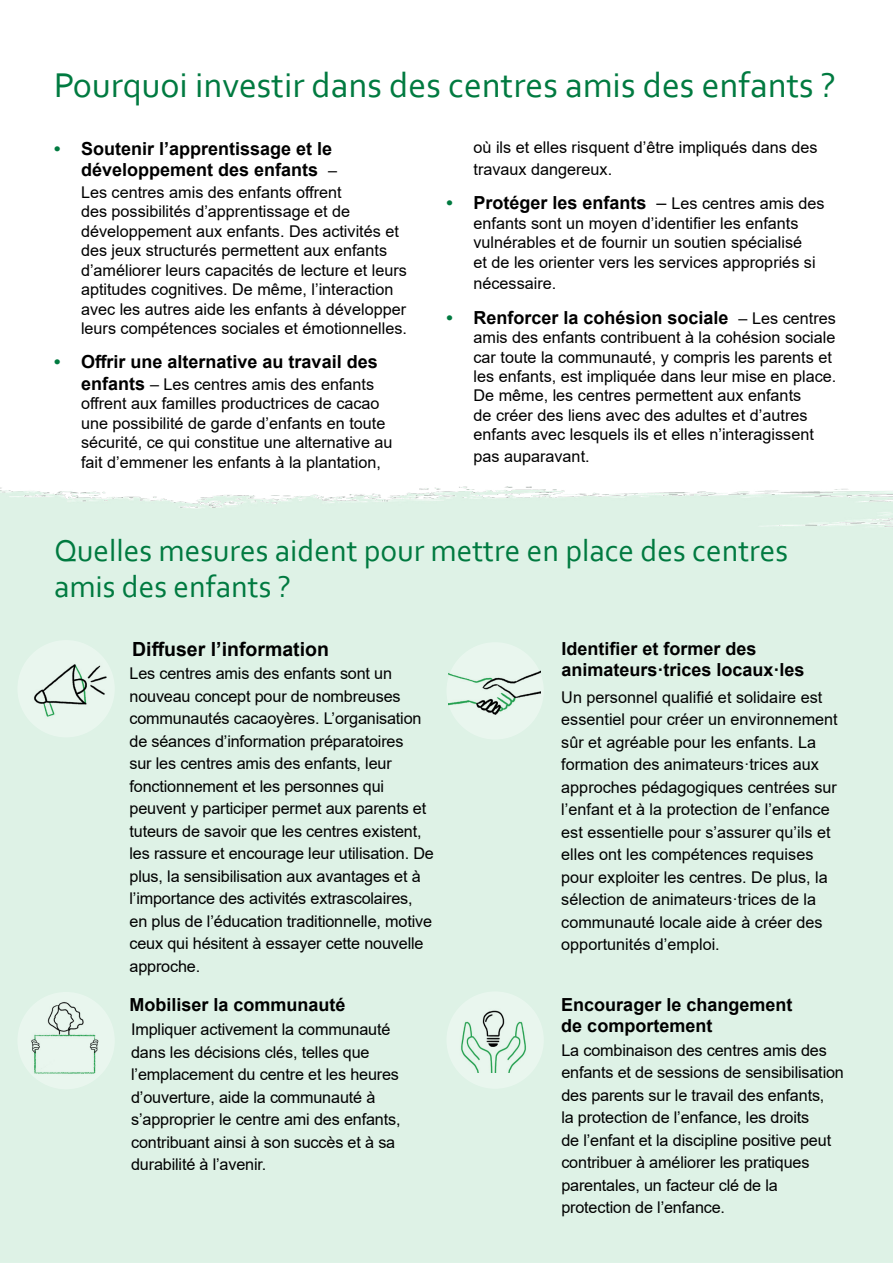
<style>
.page{position:relative;width:893px;height:1263px;background:#fff}
.page>*{position:absolute;margin:0;border:0;box-sizing:border-box;transform-origin:0 0}
.t1{font:36px "Corbel";color:#007a40}
.t2{font:31.5px/36px "Corbel";color:#007a40}
.t3{font:700 19.5px "Arial";color:#000}
.t4{font:700 18px/21px "Arial";color:#000}
.t5{font:16.2px/22.5px "Arial";color:#000}
.s1{color:#007a40}
.s2{font-weight:400;font-size:16.2px}
.s3{font-weight:700;font-size:18px}
.s4{font-weight:400}
</style>
<div class="page">
<div style="left:0;top:487px;width:893px;height:776px;background:#def2e6"></div>
<div style="left:446px;top:991px;width:98px;height:98px;background:#e9f6ee;border-radius:50%"></div>
<img style="left:456px;top:1008px;width:78px;height:64px">
<div style="left:446px;top:642px;width:98px;height:97px;background:#e9f6ee;border-radius:50%"></div>
<img style="left:449px;top:649px;width:91px;height:71px">
<div style="left:17px;top:992px;width:98px;height:97px;background:#e9f6ee;border-radius:50%"></div>
<img style="left:31px;top:997px;width:70px;height:79px">
<div style="left:17px;top:640px;width:98px;height:97px;background:#e9f6ee;border-radius:50%"></div>
<img style="left:26px;top:664px;width:80px;height:62px">
<h1 class="t1" style="left:54px;top:63px;width:784px">Pourquoi investir dans des centres amis des enfants ?</h1>
<p class="t4" style="left:54px;top:138px;width:285px;line-height:21.6px;text-align:right"><span class="s1">•</span> Soutenir l’apprentissage et le développement des enfants <span class="s2">–</span></p>
<p class="t5" style="left:81px;top:182px;width:327px;line-height:19.5px">Les centres amis des enfants offrent<br>des possibilités d’apprentissage et de développement aux enfants. Des activités et des jeux structurés permettent aux enfants d’améliorer leurs capacités de lecture et leurs aptitudes cognitives. De même, l’interaction avec les autres aide les enfants à développer leurs compétences sociales et émotionnelles.</p>
<p class="t4" style="left:54px;top:352px;width:325px"><span class="s1">•</span> Offrir une alternative au travail des</p>
<p class="t5" style="left:81px;top:374px;width:313px;line-height:19.5px"><span class="s3">enfants</span> – Les centres amis des enfants offrent aux familles productrices de cacao une possibilité de garde d’enfants en toute sécurité, ce qui constitue une alternative au fait d’emmener les enfants à la plantation,</p>
<p class="t5" style="left:473px;top:137px;width:345px;line-height:21.6px">où ils et elles risquent d’être impliqués dans des travaux dangereux.</p>
<p class="t4" style="left:446px;top:193px;width:380px"><span class="s1">•</span> Protéger les enfants <span class="s4">–</span> <span class="s2">Les centres amis des</span></p>
<p class="t5" style="left:473px;top:213px;width:344px;line-height:19.5px">enfants sont un moyen d’identifier les enfants vulnérables et de fournir un soutien spécialisé et de les orienter vers les services appropriés si</p>
<p class="t5" style="left:473px;top:272px;width:84px">nécessaire.</p>
<p class="t4" style="left:446px;top:307px;width:391px"><span class="s1">•</span> Renforcer la cohésion sociale <span class="s2">– Les centres</span></p>
<p class="t5" style="left:473px;top:327px;width:364px;line-height:19.5px">amis des enfants contribuent à la cohésion sociale car toute la communauté, y compris les parents et les enfants, est impliquée dans leur mise en place.<br>De même, les centres permettent aux enfants<br>de créer des liens avec des adultes et d’autres enfants avec lesquels ils et elles n’interagissent</p>
<p class="t5" style="left:473px;top:445px;width:118px">pas auparavant.</p>
<h2 class="t2" style="left:54px;top:531px;width:736px">Quelles mesures aident pour mettre en place des centres amis des enfants ?</h2>
<p class="t3" style="left:132px;top:636px;width:198px">Diffuser l’information</p>
<p class="t4" style="left:561px;top:639px;width:197px">Identifier et former des</p>
<p class="t5" style="left:129px;top:662px;width:264px">Les centres amis des enfants sont un</p>
<p class="t4" style="left:561px;top:660px;width:245px">animateurs·trices locaux·les</p>
<p class="t5" style="left:129px;top:685px;width:306px">nouveau concept pour de nombreuses communautés cacaoyères. L’organisation de séances d’information préparatoires<br>sur les centres amis des enfants, leur fonctionnement et les personnes qui peuvent y participer permet aux parents et tuteurs de savoir que les centres existent, les rassure et encourage leur utilisation. De plus, la sensibilisation aux avantages et à l’importance des activités extrascolaires, en plus de l’éducation traditionnelle, motive ceux qui hésitent à essayer cette nouvelle approche.</p>
<p class="t5" style="left:561px;top:686px;width:278px">Un personnel qualifié et solidaire est essentiel pour créer un environnement sûr et agréable pour les enfants. La formation des animateurs·trices aux approches pédagogiques centrées sur l’enfant et à la protection de l’enfance est essentielle pour s’assurer qu’ils et elles ont les compétences requises pour exploiter les centres. De plus, la sélection de animateurs·trices de la communauté locale aide à créer des opportunités d’emploi.</p>
<p class="t4" style="left:129px;top:995px;width:218px">Mobiliser la communauté</p>
<p class="t5" style="left:131px;top:1018px;width:271px">Impliquer activement la communauté dans les décisions clés, telles que l’emplacement du centre et les heures d’ouverture, aide la communauté à s’approprier le centre ami des enfants, contribuant ainsi à son succès et à sa durabilité à l’avenir.</p>
<p class="t4" style="left:561px;top:995px;width:233px">Encourager le changement de comportement</p>
<p class="t5" style="left:561px;top:1038px;width:284px">La combinaison des centres amis des enfants et de sessions de sensibilisation des parents sur le travail des enfants,<br>la protection de l’enfance, les droits<br>de l’enfant et la discipline positive peut contribuer à améliorer les pratiques parentales, un facteur clé de la protection de l’enfance.</p>
</div>
